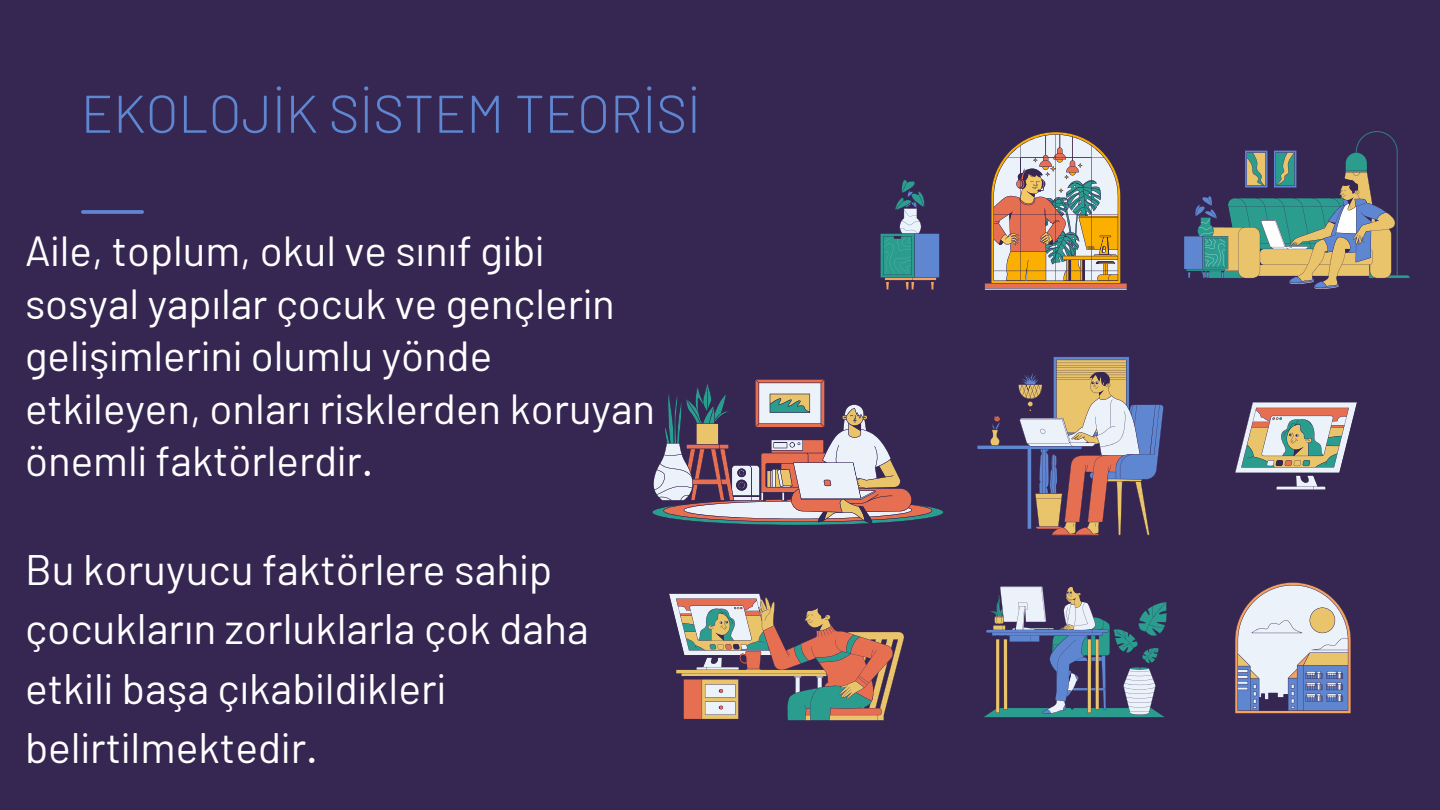
<style>
.page{position:relative;width:1440px;height:810px;background:#352652}
.page>*{position:absolute;margin:0;border:0;box-sizing:border-box;transform-origin:0 0}
.t1{font:300 53px "Barlow";color:#5f86d0}
.t2{font:42.6px/59.2px "Barlow";color:#fff}
.t3{font:42.1px/52.5px "Barlow";color:#fff}
</style>
<div class="page">
<svg style="left:83px;top:210px;width:59px;height:4px"></svg>
<svg style="left:1184px;top:131px;width:226px;height:158px"></svg>
<svg style="left:652px;top:379px;width:292px;height:146px"></svg>
<svg style="left:669px;top:594px;width:235px;height:126px"></svg>
<svg style="left:977px;top:357px;width:187px;height:178px"></svg>
<svg style="left:985px;top:132px;width:142px;height:158px"></svg>
<svg style="left:880px;top:180px;width:59px;height:110px"></svg>
<svg style="left:1235px;top:402px;width:122px;height:88px"></svg>
<svg style="left:984px;top:586px;width:183px;height:131px"></svg>
<svg style="left:1235px;top:582px;width:116px;height:132px"></svg>
<p class="t1" style="left:81px;top:80px;width:621px">EKOLOJİK SİSTEM TEORİSİ</p>
<p class="t3" style="left:25px;top:223px;width:632px">Aile, toplum, okul ve sınıf gibi sosyal yapılar çocuk ve gençlerin gelişimlerini olumlu yönde etkileyen, onları risklerden koruyan önemli faktörlerdir.</p>
<p class="t2" style="left:25px;top:538px;width:566px">Bu koruyucu faktörlere sahip çocukların zorluklarla çok daha etkili başa çıkabildikleri belirtilmektedir.</p>
</div>
